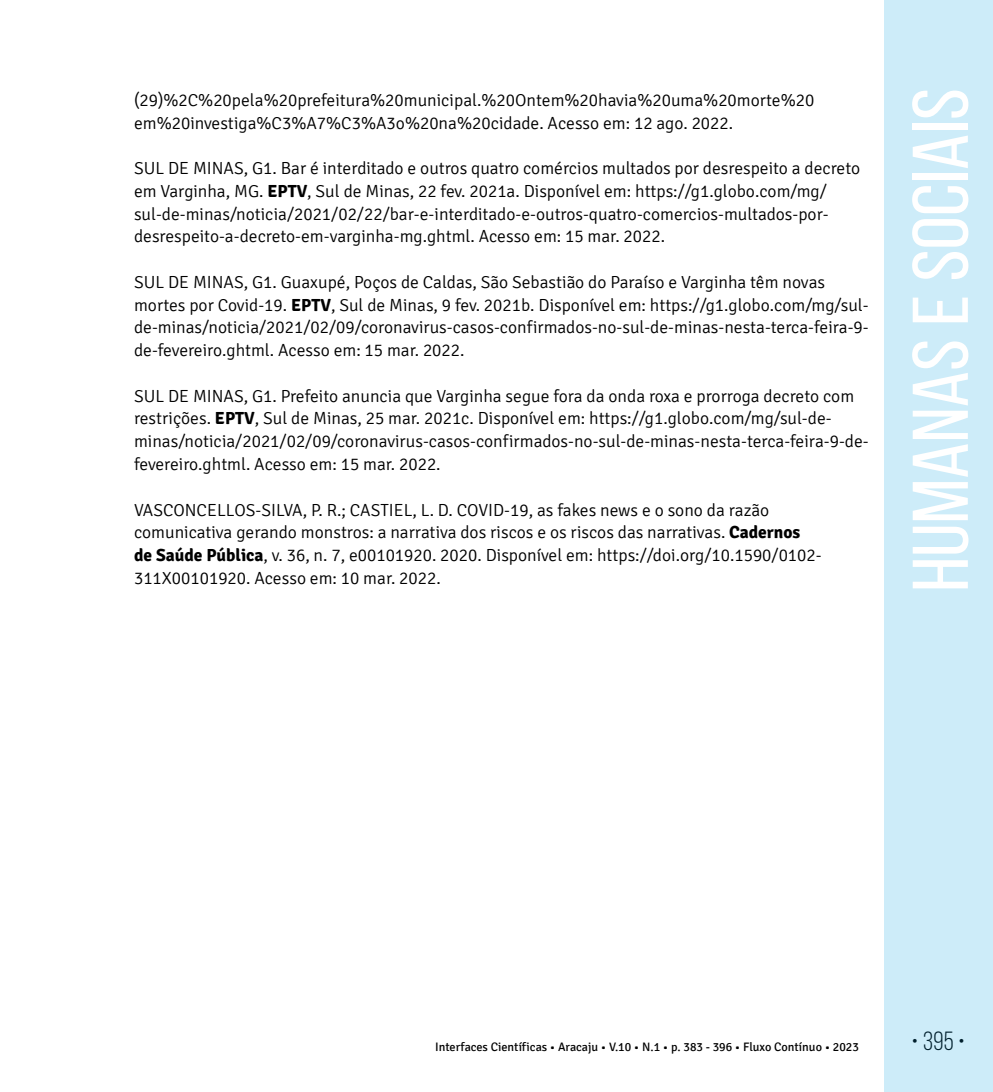
<style>
.page{position:relative;width:993px;height:1092px;background:#fff}
.page>*{position:absolute;margin:0;border:0;box-sizing:border-box;transform-origin:0 0}
.t1{font:78.75px "Bebas Neue";color:#fff;scale:1.09 1}
.t2{font:26.25px "Bebas Neue";color:#000}
.t3{font:300 17.5px/22.8px "Signika";color:#000}
.t4{font:12.25px "Signika";color:#000}
.s1{font-weight:700}
</style>
<div class="page">
<div style="left:883px;top:0;width:109px;height:1091px;background:#cdecf9"></div>
<p class="t3" style="left:134px;top:89px;width:681px">(29)%2C%20pela%20prefeitura%20municipal.%20Ontem%20havia%20uma%20morte%20 em%20investiga%C3%A7%C3%A3o%20na%20cidade. Acesso em: 12 ago. 2022.</p>
<p class="t3" style="left:134px;top:157px;width:727px">SUL DE MINAS, G1. Bar é interditado e outros quatro comércios multados por desrespeito a decreto em Varginha, MG. <span class="s1">EPTV</span>, Sul de Minas, 22 fev. 2021a. Disponível em: https://g1.globo.com/mg/ sul-de-minas/noticia/2021/02/22/bar-e-interditado-e-outros-quatro-comercios-multados-por&shy;desrespeito-a-decreto-em-varginha-mg.ghtml. Acesso em: 15 mar. 2022.</p>
<p class="t3" style="left:134px;top:271px;width:736px">SUL DE MINAS, G1. Guaxupé, Poços de Caldas, São Sebastião do Paraíso e Varginha têm novas mortes por Covid-19. <span class="s1">EPTV</span>, Sul de Minas, 9 fev. 2021b. Disponível em: https://g1.globo.com/mg/sul&shy;de-minas/noticia/2021/02/09/coronavirus-casos-confirmados-no-sul-de-minas-nesta-terca-feira-9- de-fevereiro.ghtml. Acesso em: 15 mar. 2022.</p>
<p class="t3" style="left:134px;top:385px;width:736px">SUL DE MINAS, G1. Prefeito anuncia que Varginha segue fora da onda roxa e prorroga decreto com restrições. <span class="s1">EPTV</span>, Sul de Minas, 25 mar. 2021c. Disponível em: https://g1.globo.com/mg/sul-de&shy;minas/noticia/2021/02/09/coronavirus-casos-confirmados-no-sul-de-minas-nesta-terca-feira-9-de&shy;fevereiro.ghtml. Acesso em: 15 mar. 2022.</p>
<p class="t3" style="left:134px;top:498px;width:689px">VASCONCELLOS-SILVA, P. R.; CASTIEL, L. D. COVID-19, as fakes news e o sono da razão comunicativa gerando monstros: a narrativa dos riscos e os riscos das narrativas. <span class="s1">Cadernos de Saúde Pública</span>, v. 36, n. 7, e00101920. 2020. Disponível em: https://doi.org/10.1590/0102- 311X00101920. Acesso em: 10 mar. 2022.</p>
<h1 class="t1" style="left:897px;top:591px;width:463px;rotate:-90deg">Humanas e Sociais</h1>
<p class="t4" style="left:435px;top:1040px;width:425px">Interfaces Científicas • Aracaju • V.10 • N.1 • p. 383 - 396 • Fluxo Contínuo • 2023</p>
<h2 class="t2" style="left:911px;top:1026px;width:55px">• 395 •</h2>
</div>
